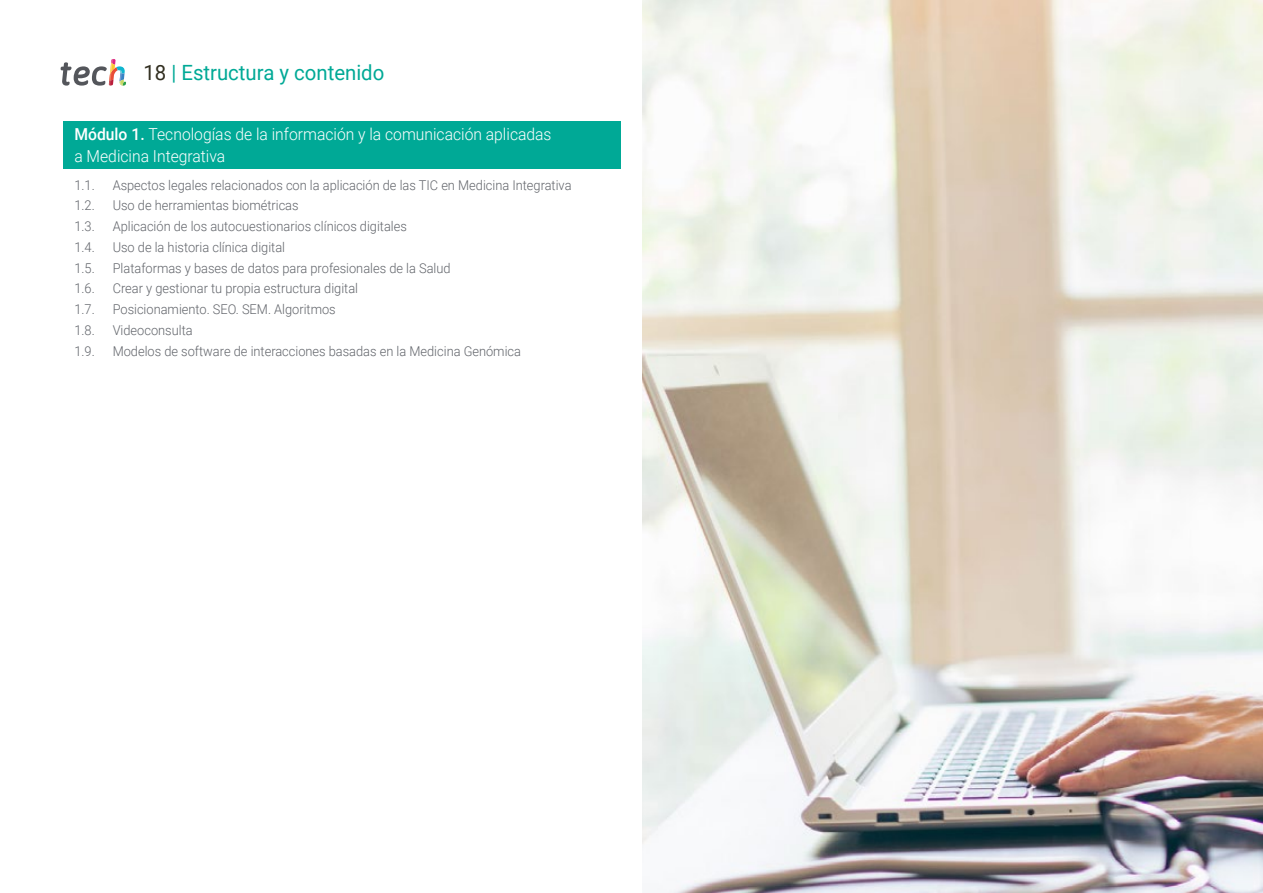
<style>
.page{position:relative;width:1263px;height:893px;background:#fff}
.page>*{position:absolute;margin:0;border:0;box-sizing:border-box;transform-origin:0 0}
.t1{font:21px "Roboto";color:#00a996}
.t2{font:300 16.5px/22.5px "Roboto";color:#fff;scale:.95 1}
.t3{font:300 13.5px "Roboto";color:#61646a;scale:.95 1}
.s1{color:#312e20}
.s2{font-weight:500}
</style>
<div class="page">
<img style="left:642px;top:0;width:621px;height:893px">
<div style="left:63px;top:121px;width:558px;height:48px;background:#00a996"></div>
<svg style="left:61px;top:59px;width:65px;height:27px"></svg>
<h1 class="t1" style="left:144px;top:57px;width:242px"><span class="s1">18</span> | Estructura y contenido</h1>
<p class="t2" style="left:74px;top:122px;width:504px"><span class="s2">Módulo 1.</span> Tecnologías de la información y la comunicación aplicadas a Medicina Integrativa</p>
<p class="t3" style="left:74px;top:175px;width:23px">1.1.</p>
<p class="t3" style="left:113px;top:175px;width:484px">Aspectos legales relacionados con la aplicación de las TIC en Medicina Integrativa</p>
<p class="t3" style="left:74px;top:196px;width:23px">1.2.</p>
<p class="t3" style="left:113px;top:196px;width:197px">Uso de herramientas biométricas</p>
<p class="t3" style="left:74px;top:217px;width:23px">1.3.</p>
<p class="t3" style="left:113px;top:217px;width:311px">Aplicación de los autocuestionarios clínicos digitales</p>
<p class="t3" style="left:74px;top:238px;width:23px">1.4.</p>
<p class="t3" style="left:113px;top:238px;width:183px">Uso de la historia clínica digital</p>
<p class="t3" style="left:74px;top:258px;width:23px">1.5.</p>
<p class="t3" style="left:113px;top:258px;width:357px">Plataformas y bases de datos para profesionales de la Salud</p>
<p class="t3" style="left:74px;top:279px;width:23px">1.6.</p>
<p class="t3" style="left:113px;top:279px;width:260px">Crear y gestionar tu propia estructura digital</p>
<p class="t3" style="left:74px;top:300px;width:23px">1.7.</p>
<p class="t3" style="left:113px;top:300px;width:236px">Posicionamiento. SEO. SEM. Algoritmos</p>
<p class="t3" style="left:74px;top:321px;width:23px">1.8.</p>
<p class="t3" style="left:113px;top:321px;width:86px">Videoconsulta</p>
<p class="t3" style="left:74px;top:341px;width:23px">1.9.</p>
<p class="t3" style="left:113px;top:341px;width:431px">Modelos de software de interacciones basadas en la Medicina Genómica</p>
</div>
